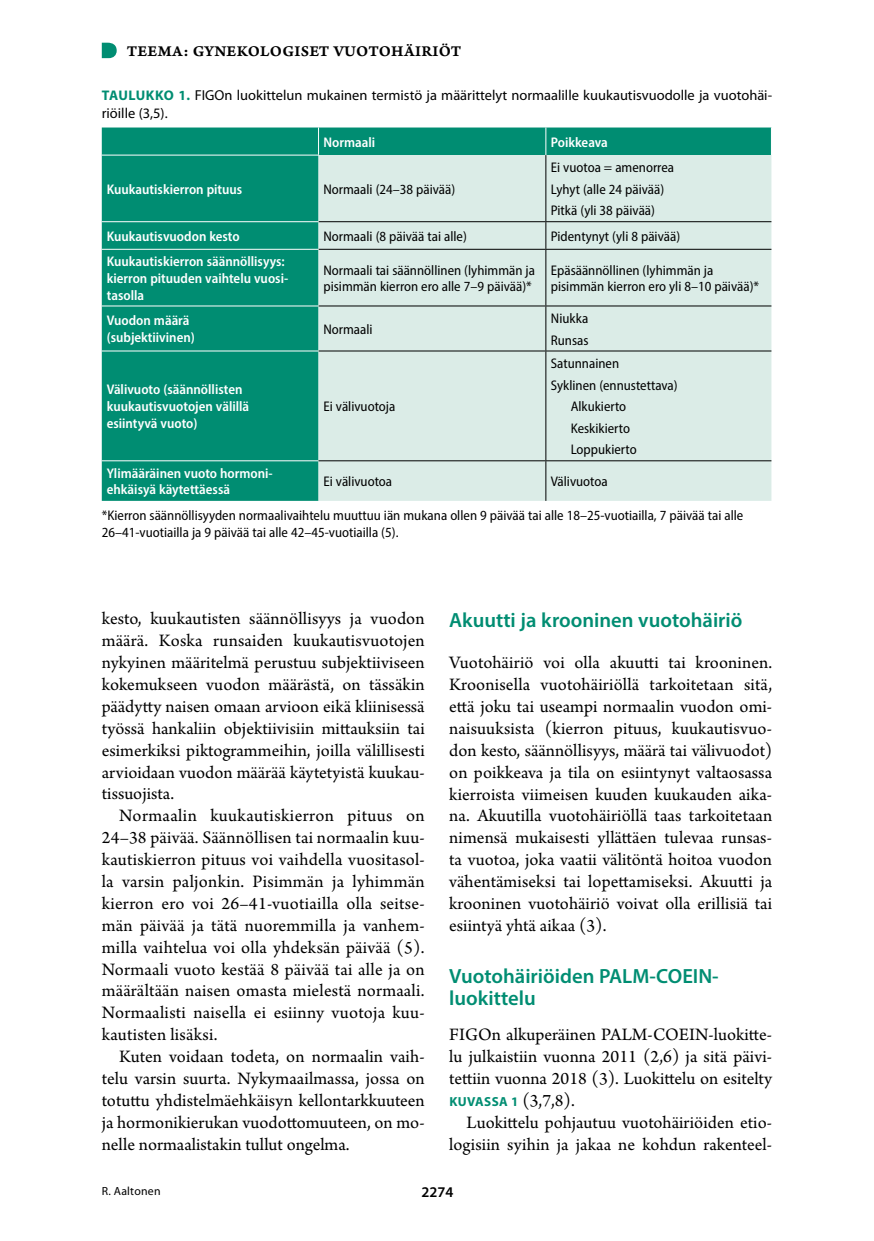
<style>
.page{position:relative;width:874px;height:1241px;background:#fff}
.page>*{position:absolute;margin:0;border:0;box-sizing:border-box;transform-origin:0 0}
.t1{font:600 20.65px/21.9px "Myriad Pro";color:#008d72}
.t2{font:18.38px/21.9px "Arno Pro";color:#000;text-align:justify}
.t3{font:15.75px "Arno Pro Smbd Caption";letter-spacing:.015em;color:#000}
.t4{font:600 14.88px "Myriad Pro";color:#000}
.t5{font:14.35px/17.5px "Myriad Pro";color:#000}
.t6{font:semi-condensed 14px/21.5px "Myriad Pro";color:#000}
.t7{font:600 semi-condensed 14px/16.6px "Myriad Pro";color:#fff}
.t8{font:700 13.12px "Myriad Pro";letter-spacing:.03em;color:#008d72}
.t9{font:11.9px "Myriad Pro";letter-spacing:.02em;color:#000}
.s1{font-weight:700;font-size:14px;color:#008d72}
.s2{font-family:"Arno Pro";font-weight:400;font-size:18.38px;color:#000}
</style>
<div class="page">
<svg style="left:102px;top:43px;width:15px;height:15px"></svg>
<div style="left:102px;top:127px;width:668px;height:374px;background:#008d72"></div>
<div style="left:318px;top:155px;width:453px;height:346px;background:#dbece7"></div>
<hr style="left:318px;top:221px;width:227px;height:1px;background:#000">
<hr style="left:318px;top:249px;width:227px;height:1px;background:#000">
<hr style="left:318px;top:305px;width:227px;height:1px;background:#000">
<hr style="left:318px;top:350px;width:227px;height:1px;background:#000">
<hr style="left:102px;top:221px;width:216px;height:1px;background:#fff">
<hr style="left:102px;top:249px;width:216px;height:1px;background:#fff">
<hr style="left:102px;top:305px;width:216px;height:1px;background:#fff">
<hr style="left:102px;top:350px;width:216px;height:1px;background:#fff">
<hr style="left:102px;top:155px;width:217px;height:1px;background:#fff">
<svg style="left:318px;top:127px;width:1px;height:28px"></svg>
<svg style="left:545px;top:127px;width:1px;height:28px"></svg>
<svg style="left:770px;top:127px;width:1px;height:28px"></svg>
<hr style="left:545px;top:155px;width:1px;height:66px;background:#000">
<hr style="left:545px;top:221px;width:226px;height:1px;background:#000">
<svg style="left:545px;top:222px;width:1px;height:27px"></svg>
<hr style="left:545px;top:249px;width:226px;height:1px;background:#000">
<hr style="left:545px;top:250px;width:1px;height:55px;background:#000">
<hr style="left:545px;top:305px;width:226px;height:1px;background:#000">
<hr style="left:545px;top:306px;width:1px;height:44px;background:#000">
<hr style="left:545px;top:350px;width:226px;height:1px;background:#000">
<hr style="left:545px;top:351px;width:1px;height:109px;background:#000">
<hr style="left:102px;top:460px;width:216px;height:1px;background:#fff">
<hr style="left:318px;top:460px;width:227px;height:1px;background:#000">
<hr style="left:545px;top:460px;width:226px;height:1px;background:#000">
<hr style="left:545px;top:461px;width:1px;height:40px;background:#000">
<p class="t3" style="left:127px;top:41px;width:336px">TEEMA: GYNEKOLOGISET VUOTOHÄIRIÖT</p>
<p class="t5" style="left:102px;top:86px;width:671px"><span class="s1">TAULUKKO 1.</span> FIGOn luokittelun mukainen termistö ja määrittelyt normaalille kuukautisvuodolle ja vuotohäi&shy;riöille (3,5).</p>
<p class="t7" style="left:323px;top:133px;width:53px">Normaali</p>
<p class="t7" style="left:550px;top:133px;width:59px">Poikkeava</p>
<p class="t7" style="left:107px;top:180px;width:137px">Kuukautiskierron pituus</p>
<p class="t6" style="left:323px;top:178px;width:133px">Normaali (24–38 päivää)</p>
<p class="t6" style="left:550px;top:156px;width:125px">Ei vuotoa = amenorrea<br>Lyhyt (alle 24 päivää)<br>Pitkä (yli 38 päivää)</p>
<p class="t7" style="left:107px;top:227px;width:134px">Kuukautisvuodon kesto</p>
<p class="t6" style="left:323px;top:225px;width:145px">Normaali (8 päivää tai alle)</p>
<p class="t6" style="left:550px;top:225px;width:131px">Pidentynyt (yli 8 päivää)</p>
<p class="t7" style="left:107px;top:253px;width:183px">Kuukautiskierron säännöllisyys: kierron pituuden vaihtelu vuosi&shy;tasolla</p>
<p class="t6" style="left:323px;top:261px;width:213px;line-height:16.6px">Normaali tai säännöllinen (lyhimmän ja pisimmän kierron ero alle 7–9 päivää)*</p>
<p class="t6" style="left:550px;top:261px;width:210px;line-height:16.6px">Epäsäännöllinen (lyhimmän ja pisimmän kierron ero yli 8–10 päivää)*</p>
<p class="t7" style="left:107px;top:312px;width:89px">Vuodon määrä (subjektiivinen)</p>
<p class="t6" style="left:323px;top:318px;width:51px">Normaali</p>
<p class="t6" style="left:550px;top:307px;width:39px">Niukka<br>Runsas</p>
<p class="t7" style="left:107px;top:381px;width:144px">Välivuoto (säännöllisten kuukautisvuotojen välillä esiintyvä vuoto)</p>
<p class="t6" style="left:550px;top:352px;width:70px">Satunnainen</p>
<p class="t6" style="left:550px;top:374px;width:128px">Syklinen (ennustettava)</p>
<p class="t6" style="left:570px;top:395px;width:57px">Alkukierto</p>
<p class="t6" style="left:570px;top:417px;width:61px">Keskikierto</p>
<p class="t6" style="left:570px;top:438px;width:67px">Loppukierto</p>
<p class="t6" style="left:323px;top:395px;width:73px">Ei välivuotoja</p>
<p class="t7" style="left:107px;top:464px;width:167px">Ylimääräinen vuoto hormoni&shy;ehkäisyä käytettäessä</p>
<p class="t6" style="left:323px;top:470px;width:70px">Ei välivuotoa</p>
<p class="t6" style="left:550px;top:470px;width:58px">Välivuotoa</p>
<p class="t6" style="left:102px;top:507px;width:642px;line-height:16.6px">*Kierron säännöllisyyden normaalivaihtelu muuttuu iän mukana ollen 9 päivää tai alle 18–25-vuotiailla, 7 päivää tai alle<br>26–41-vuotiailla ja 9 päivää tai alle 42–45-vuotiailla (5).</p>
<p class="t2" style="left:102px;top:609px;width:324px">kesto, kuukautisten säännöllisyys ja vuodon määrä. Koska runsaiden kuukautisvuotojen nykyinen määritelmä perustuu subjektiiviseen kokemukseen vuodon määrästä, on tässäkin päädytty naisen omaan arvioon eikä kliinisessä työssä hankaliin objektiivisiin mittauksiin tai esimerkiksi piktogrammeihin, joilla välillisesti arvioidaan vuodon määrää käytetyistä kuukau&shy;tissuojista.</p>
<p class="t2" style="left:102px;top:805px;width:324px;text-indent:17px">Normaalin kuukautiskierron pituus on 24–38 päivää. Säännöllisen tai normaalin kuu&shy;kautiskierron pituus voi vaihdella vuositasol&shy;la varsin paljonkin. Pisimmän ja lyhimmän kierron ero voi 26–41-vuotiailla olla seitse&shy;män päivää ja tätä nuoremmilla ja vanhem&shy;milla vaihtelua voi olla yhdeksän päivää (5).<br>Normaali vuoto kestää 8 päivää tai alle ja on määrältään naisen omasta mielestä normaali.<br>Normaalisti naisella ei esiinny vuotoja kuu&shy;kautisten lisäksi.</p>
<p class="t2" style="left:102px;top:1046px;width:324px;text-indent:17px">Kuten voidaan todeta, on normaalin vaih&shy;telu varsin suurta. Nykymaailmassa, jossa on totuttu yhdistelmäehkäisyn kellontarkkuuteen ja hormonikierukan vuodottomuuteen, on mo&shy;nelle normaalistakin tullut ongelma.</p>
<p class="t1" style="left:449px;top:608px;width:294px">Akuutti ja krooninen vuotohäiriö</p>
<p class="t2" style="left:449px;top:652px;width:324px">Vuotohäiriö voi olla akuutti tai krooninen.<br>Kroonisella vuotohäiriöllä tarkoitetaan sitä, että joku tai useampi normaalin vuodon omi&shy;naisuuksista (kierron pituus, kuukautisvuo&shy;don kesto, säännöllisyys, määrä tai välivuodot) on poikkeava ja tila on esiintynyt valtaosassa kierroista viimeisen kuuden kuukauden aika&shy;na. Akuutilla vuotohäiriöllä taas tarkoitetaan nimensä mukaisesti yllättäen tulevaa runsas&shy;ta vuotoa, joka vaatii välitöntä hoitoa vuodon vähentämiseksi tai lopettamiseksi. Akuutti ja krooninen vuotohäiriö voivat olla erillisiä tai esiintyä yhtä aikaa (3).</p>
<p class="t1" style="left:449px;top:964px;width:271px">Vuotohäiriöiden PALM-COEIN&shy;luokittelu</p>
<p class="t2" style="left:449px;top:1024px;width:324px">FIGOn alkuperäinen PALM-COEIN-luokitte&shy;lu julkaistiin vuonna 2011 (2,6) ja sitä päivi&shy;tettiin vuonna 2018 (3). Luokittelu on esitelty</p>
<p class="t8" style="left:449px;top:1092px;width:127px">KUVASSA 1 <span class="s2">(3,7,8).</span></p>
<p class="t2" style="left:449px;top:1112px;width:324px;text-align:right">Luokittelu pohjautuu vuotohäiriöiden etio&shy;logisiin syihin ja jakaa ne kohdun rakenteel-</p>
<p class="t9" style="left:102px;top:1183px;width:60px">R. Aaltonen</p>
<p class="t4" style="left:421px;top:1182px;width:33px">2274</p>
</div>
